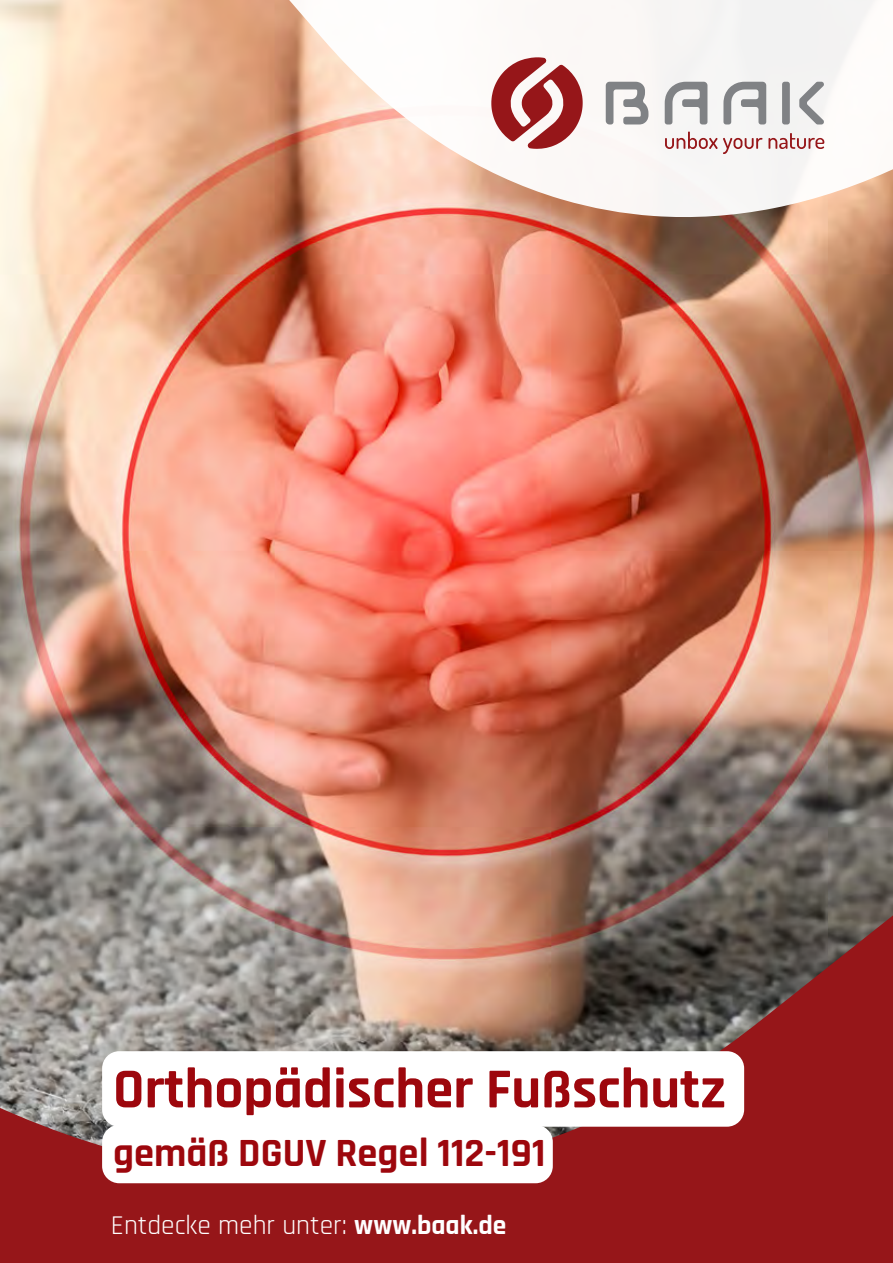
<style>
.page{position:relative;width:893px;height:1263px;background:#fff}
.page>*{position:absolute;margin:0;border:0;box-sizing:border-box;transform-origin:0 0}
.t1{font:700 57px "Rajdhani";color:#9d070d}
.t2{font:700 40.5px "Rajdhani";color:#9d070d}
.t3{font:27.45px "Rajdhani";color:#fff}
.s1{font-weight:700}
</style>
<div class="page">
<img style="left:0;top:0;width:893px;height:774px">
<img style="left:0;top:774px;width:893px;height:489px">
<div style="left:102px;top:1125px;width:451px;height:58px;background:#fff;border-radius:17px"></div>
<div style="left:102px;top:1051px;width:642px;height:76px;background:#fff;border-radius:17px"></div>
<svg style="left:289px;top:0;width:604px;height:219px;fill:#fbf6f5"></svg>
<svg style="left:606px;top:82px;width:42px;height:42px"></svg>
<svg style="left:782px;top:82px;width:43px;height:42px"></svg>
<svg style="left:723px;top:82px;width:43px;height:42px"></svg>
<svg style="left:665px;top:82px;width:42px;height:42px"></svg>
<svg style="left:491px;top:57px;width:92px;height:92px"></svg>
<svg style="left:665px;top:132px;width:97px;height:22px"></svg>
<svg style="left:768px;top:133px;width:56px;height:16px"></svg>
<h1 class="t1" style="left:113px;top:1054px;width:614px">Orthopädischer Fußschutz</h1>
<h2 class="t2" style="left:113px;top:1128px;width:434px">gemäß DGUV Regel 112-191</h2>
<p class="t3" style="left:111px;top:1209px;width:397px">Entdecke mehr unter: <span class="s1">www.baak.de</span></p>
</div>
